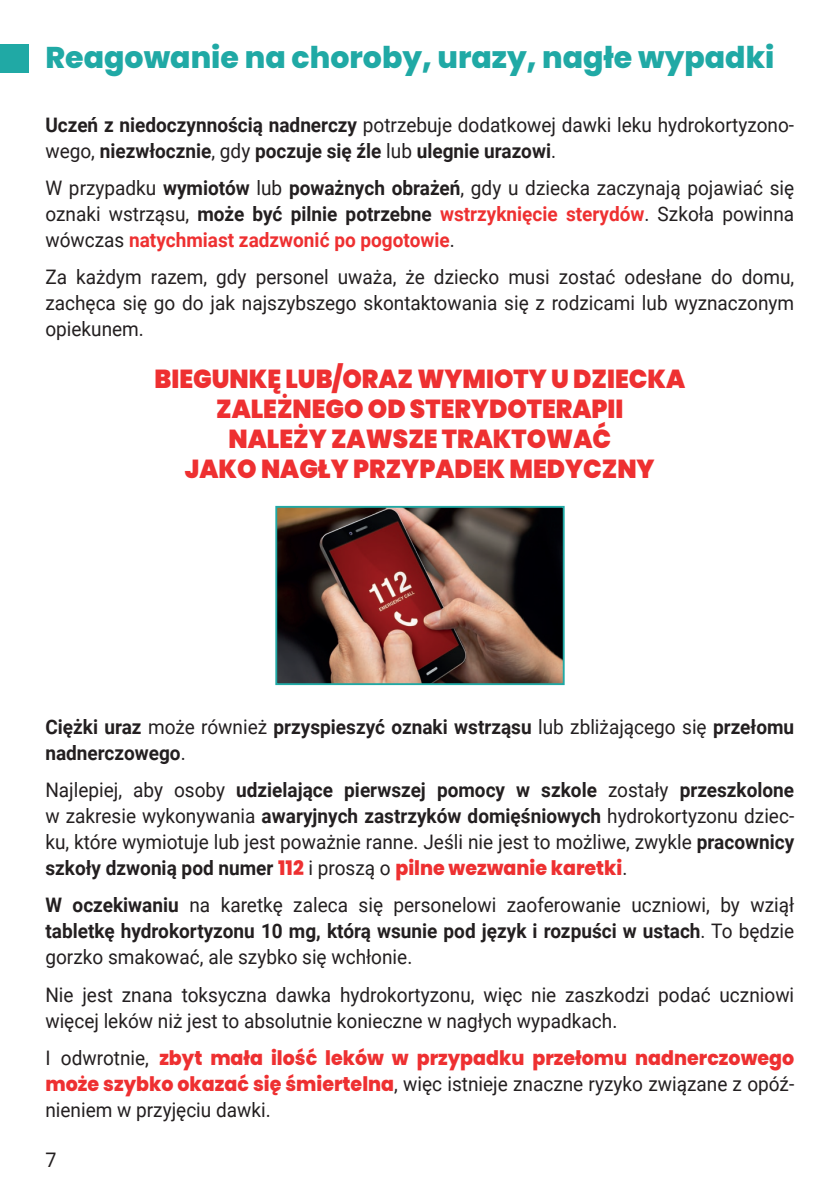
<style>
.page{position:relative;width:840px;height:1191px;background:#fff}
.page>*{position:absolute;margin:0;border:0;box-sizing:border-box;transform-origin:0 0}
.t1{font:800 30px "Poppins";color:#20a9a5}
.t2{font:900 26px/30px "Poppins";color:#ee3031;text-align:center;scale:.95 1}
.t3{font:20px/26px "Roboto";color:#231f20;text-align:justify;scale:.95 1}
.t4{font:700 20px/26px "Roboto";color:#231f20;scale:.95 1}
.t5{font:800 20px "Poppins";color:#ee3031;scale:.95 1}
.t6{font:20px "Poppins";color:#231f20}
.s1{font-weight:400}
.s2{font-weight:700}
.s3{font-weight:700;color:#ee3031}
.s4{font-family:"Roboto";font-weight:700;color:#231f20}
.s5{font-family:"Roboto";font-weight:400;color:#231f20}
.s6{font-family:"Poppins";font-weight:800;color:#ee3031}
</style>
<div class="page">
<div style="left:0;top:44px;width:28px;height:29px;background:#20a9a5"></div>
<img style="left:278px;top:509px;width:283px;height:173px">
<div style="left:275px;top:506px;width:289px;height:179px;border:2px solid #20a9a5"></div>
<h1 class="t1" style="left:45px;top:40px;width:730px">Reagowanie na choroby, urazy, nagłe wypadki</h1>
<p class="t4" style="left:45px;top:111px;width:789px">Uczeń z niedoczynnością nadnerczy <span class="s1">potrzebuje dodatkowej dawki leku hydrokortyzono&shy;wego,</span> niezwłocznie<span class="s1">, gdy</span> poczuje się źle <span class="s1">lub</span> ulegnie urazowi<span class="s1">.</span></p>
<p class="t3" style="left:45px;top:174px;width:789px">W przypadku <span class="s2">wymiotów</span> lub <span class="s2">poważnych obrażeń</span>, gdy u dziecka zaczynają pojawiać się oznaki wstrząsu, <span class="s2">może być pilnie potrzebne</span> <span class="s3">wstrzyknięcie sterydów</span>. Szkoła powinna wówczas <span class="s3">natychmiast zadzwonić po pogotowie</span>.</p>
<p class="t3" style="left:45px;top:264px;width:789px">Za każdym razem, gdy personel uważa, że dziecko musi zostać odesłane do domu, zachęca się go do jak najszybszego skontaktowania się z rodzicami lub wyznaczonym opiekunem.</p>
<h2 class="t2" style="left:154px;top:364px;width:559px">BIEGUNKĘ LUB/ORAZ WYMIOTY U DZIECKA<br>ZALEŻNEGO OD STERYDOTERAPII<br>NALEŻY ZAWSZE TRAKTOWAĆ<br>JAKO NAGŁY PRZYPADEK MEDYCZNY</h2>
<p class="t4" style="left:45px;top:713px;width:789px">Ciężki uraz <span class="s1">może również</span> przyspieszyć oznaki wstrząsu <span class="s1">lub zbliżającego się</span> przełomu nadnerczowego<span class="s1">.</span></p>
<p class="t3" style="left:45px;top:776px;width:789px">Najlepiej, aby osoby <span class="s2">udzielające pierwszej pomocy w szkole</span> zostały <span class="s2">przeszkolone </span>w zakresie wykonywania <span class="s2">awaryjnych zastrzyków domięśniowych</span> hydrokortyzonu dziec&shy;ku, które wymiotuje lub jest poważnie ranne. Jeśli nie jest to możliwe, zwykle <span class="s2">pracownicy</span></p>
<p class="t5" style="left:45px;top:856px;width:613px"><span class="s4">szkoły dzwonią pod numer</span> 112 <span class="s5">i proszą o</span> pilne wezwanie karetki<span class="s5">.</span></p>
<p class="t3" style="left:45px;top:891px;width:789px"><span class="s2">W oczekiwaniu</span> na karetkę zaleca się personelowi zaoferowanie uczniowi, by wziął <span class="s2">tabletkę hydrokortyzonu 10 mg, którą wsunie pod język i rozpuści w ustach</span>. To będzie gorzko smakować, ale szybko się wchłonie.</p>
<p class="t3" style="left:45px;top:981px;width:789px">Nie jest znana toksyczna dawka hydrokortyzonu, więc nie zaszkodzi podać uczniowi więcej leków niż jest to absolutnie konieczne w nagłych wypadkach.</p>
<p class="t5" style="left:45px;top:1046px;width:789px"><span class="s5">I odwrotnie,</span> zbyt mała ilość leków w przypadku przełomu nadnerczowego</p>
<p class="t3" style="left:45px;top:1070px;width:789px"><span class="s6">może szybko okazać się śmiertelna</span>, więc istnieje znaczne ryzyko związane z opóź&shy;nieniem w przyjęciu dawki.</p>
<p class="t6" style="left:45px;top:1148px;width:12px">7</p>
</div>
